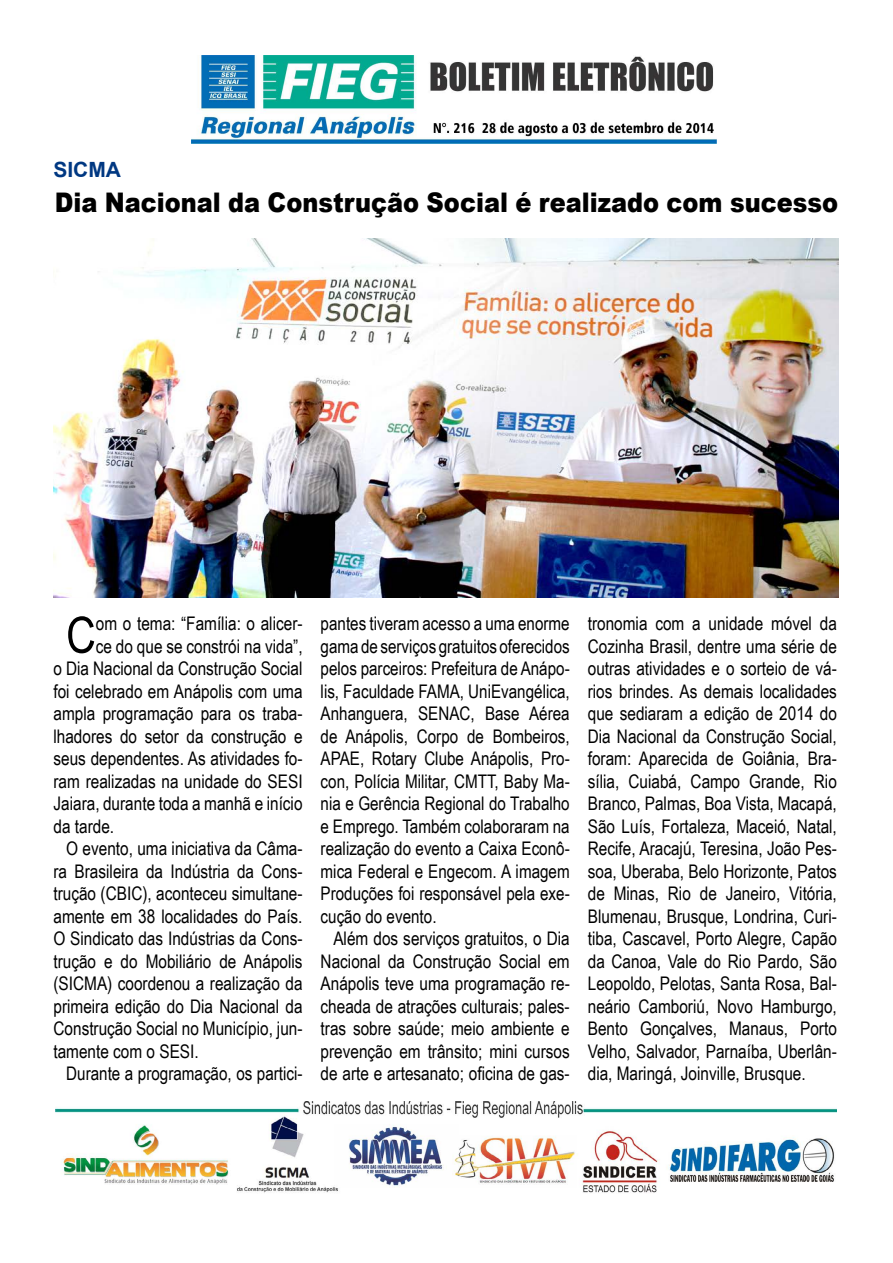
<style>
.page{position:relative;width:893px;height:1263px;background:#fff}
.page>*{position:absolute;margin:0;border:0;box-sizing:border-box;transform-origin:0 0}
.t1{font:50.25px "Arial Narrow";color:#000}
.t2{font:27px "Arial MT Black";color:#000;scale:.89 1}
.t3{font:700 21px "Arial";color:#003882}
.t4{font:18.75px/22.5px "Arial Narrow";color:#000;text-align:justify}
</style>
<div class="page">
<img style="left:191px;top:56px;width:526px;height:87px">
<img style="left:55px;top:1101px;width:782px;height:92px">
<img style="left:53px;top:239px;width:785px;height:358px">
<p class="t3" style="left:53px;top:155px;width:69px">SICMA</p>
<h2 class="t2" style="left:55px;top:186px;width:882px">Dia Nacional da Construção Social é realizado com sucesso</h2>
<h1 class="t1" style="left:66px;top:598px;width:31px">C</h1>
<p class="t4" style="left:96px;top:612px;width:208px">om o tema: “Família: o alicer-</p>
<p class="t4" style="left:96px;top:634px;width:208px">ce do que se constrói na vida”,</p>
<p class="t4" style="left:53px;top:657px;width:251px">o Dia Nacional da Construção Social</p>
<p class="t4" style="left:53px;top:679px;width:251px">foi celebrado em Anápolis com uma</p>
<p class="t4" style="left:53px;top:702px;width:251px">ampla programação para os traba-</p>
<p class="t4" style="left:53px;top:724px;width:251px">lhadores do setor da construção e</p>
<p class="t4" style="left:53px;top:747px;width:251px">seus dependentes. As atividades fo-</p>
<p class="t4" style="left:53px;top:769px;width:251px">ram realizadas na unidade do SESI</p>
<p class="t4" style="left:53px;top:792px;width:251px">Jaiara, durante toda a manhã e início</p>
<p class="t4" style="left:53px;top:814px;width:62px">da tarde.</p>
<p class="t4" style="left:66px;top:837px;width:238px">O evento, uma iniciativa da Câma-</p>
<p class="t4" style="left:53px;top:859px;width:251px">ra Brasileira da Indústria da Cons-</p>
<p class="t4" style="left:53px;top:882px;width:251px">trução (CBIC), aconteceu simultane-</p>
<p class="t4" style="left:53px;top:904px;width:251px">amente em 38 localidades do País.</p>
<p class="t4" style="left:53px;top:927px;width:251px">O Sindicato das Indústrias da Cons-</p>
<p class="t4" style="left:53px;top:949px;width:251px">trução e do Mobiliário de Anápolis</p>
<p class="t4" style="left:53px;top:972px;width:251px">(SICMA) coordenou a realização da</p>
<p class="t4" style="left:53px;top:994px;width:251px">primeira edição do Dia Nacional da</p>
<p class="t4" style="left:53px;top:1017px;width:251px">Construção Social no Município, jun-</p>
<p class="t4" style="left:53px;top:1039px;width:147px">tamente com o SESI.</p>
<p class="t4" style="left:66px;top:1062px;width:238px">Durante a programação, os partici-</p>
<p class="t4" style="left:321px;top:612px;width:251px">pantes tiveram acesso a uma enorme gama de serviços gratuitos oferecidos pelos parceiros: Prefeitura de Anápo&shy;lis, Faculdade FAMA, UniEvangélica, Anhanguera, SENAC, Base Aérea de Anápolis, Corpo de Bombeiros, APAE, Rotary Clube Anápolis, Pro&shy;con, Polícia Militar, CMTT, Baby Ma&shy;nia e Gerência Regional do Trabalho e Emprego. Também colaboraram na realização do evento a Caixa Econô&shy;mica Federal e Engecom. A imagem Produções foi responsável pela exe&shy;cução do evento.</p>
<p class="t4" style="left:321px;top:927px;width:251px;text-indent:13px">Além dos serviços gratuitos, o Dia Nacional da Construção Social em Anápolis teve uma programação re&shy;cheada de atrações culturais; pales&shy;tras sobre saúde; meio ambiente e prevenção em trânsito; mini cursos de arte e artesanato; oficina de gas-</p>
<p class="t4" style="left:588px;top:612px;width:251px">tronomia com a unidade móvel da Cozinha Brasil, dentre uma série de outras atividades e o sorteio de vá&shy;rios brindes. As demais localidades que sediaram a edição de 2014 do Dia Nacional da Construção Social, foram: Aparecida de Goiânia, Bra&shy;sília, Cuiabá, Campo Grande, Rio Branco, Palmas, Boa Vista, Macapá, São Luís, Fortaleza, Maceió, Natal, Recife, Aracajú, Teresina, João Pes&shy;soa, Uberaba, Belo Horizonte, Patos de Minas, Rio de Janeiro, Vitória, Blumenau, Brusque, Londrina, Curi&shy;tiba, Cascavel, Porto Alegre, Capão da Canoa, Vale do Rio Pardo, São Leopoldo, Pelotas, Santa Rosa, Bal&shy;neário Camboriú, Novo Hamburgo, Bento Gonçalves, Manaus, Porto Velho, Salvador, Parnaíba, Uberlân&shy;dia, Maringá, Joinville, Brusque.</p>
</div>
